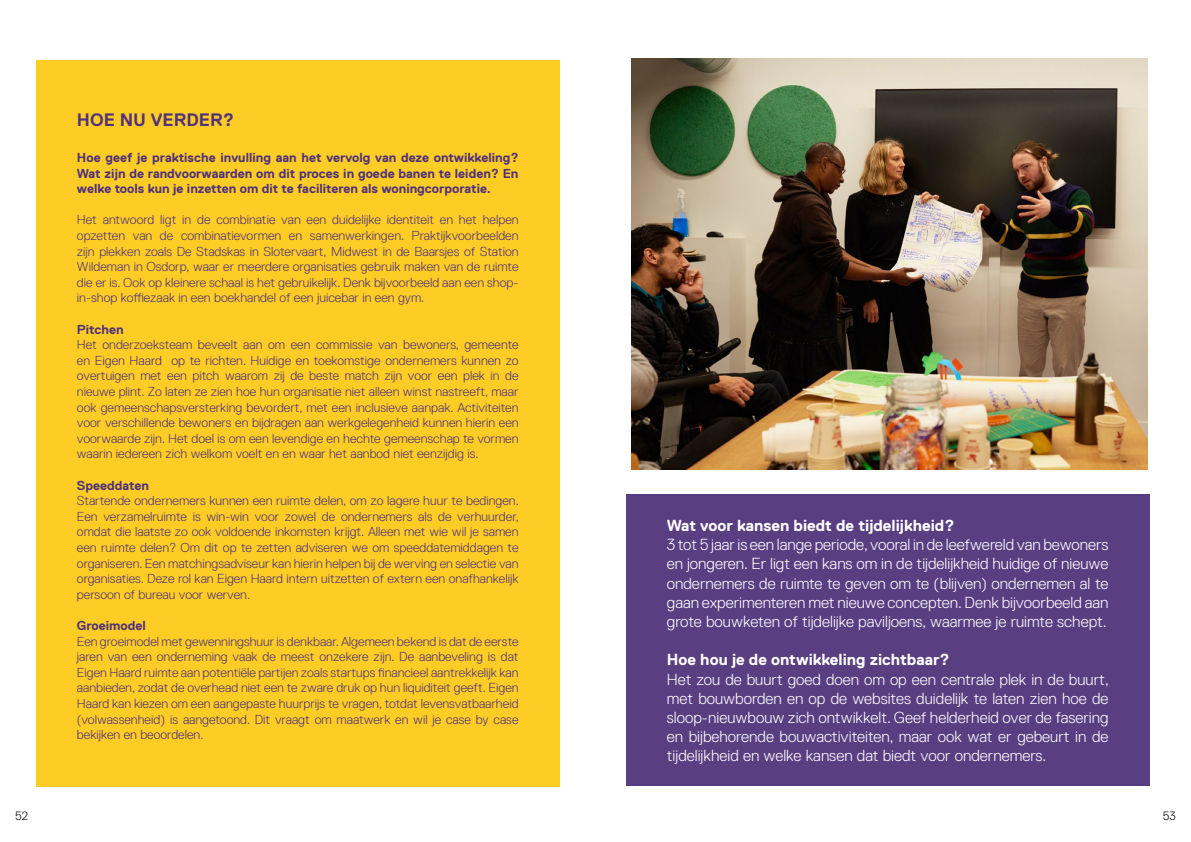
<style>
.page{position:relative;width:1191px;height:842px;background:#fff}
.page>*{position:absolute;margin:0;border:0;box-sizing:border-box;transform-origin:0 0}
.t1{font:700 18px "Replica";color:#50327a}
.t2{font:300 16px/19.2px "Replica";color:#fff;text-align:justify}
.t3{font:700 16px "Replica";color:#fff}
.t4{font:300 13px/15.6px "Replica";color:#50327a;text-align:justify}
.t5{font:700 13px/15.6px "Replica";color:#50327a;text-align:justify}
.t6{font:300 12px "Replica";color:#000}
</style>
<div class="page">
<img style="left:632px;top:58px;width:515px;height:412px">
<div style="left:626px;top:494px;width:523px;height:292px;background:#5a3e82"></div>
<div style="left:36px;top:60px;width:523px;height:726px;background:#fdcc25"></div>
<h1 class="t1" style="left:77px;top:110px;width:159px">HOE NU VERDER?</h1>
<p class="t5" style="left:77px;top:150px;width:443px">Hoe geef je praktische invulling aan het vervolg van deze ontwikkeling?<br>Wat zijn de randvoorwaarden om dit proces in goede banen te leiden? En welke tools kun je inzetten om dit te faciliteren als woningcorporatie.</p>
<p class="t4" style="left:77px;top:212px;width:443px">Het antwoord ligt in de combinatie van een duidelijke identiteit en het helpen opzetten van de combinatievormen en samenwerkingen. Praktijkvoorbeelden zijn plekken zoals De Stadskas in Slotervaart, Midwest in de Baarsjes of Station Wildeman in Osdorp, waar er meerdere organisaties gebruik maken van de ruimte die er is. Ook op kleinere schaal is het gebruikelijk. Denk bijvoorbeeld aan een shop&shy;in-shop koffiezaak in een boekhandel of een juicebar in een gym.</p>
<p class="t5" style="left:77px;top:321px;width:48px">Pitchen</p>
<p class="t4" style="left:77px;top:337px;width:443px">Het onderzoeksteam beveelt aan om een commissie van bewoners, gemeente en Eigen Haard op te richten. Huidige en toekomstige ondernemers kunnen zo overtuigen met een pitch waarom zij de beste match zijn voor een plek in de nieuwe plint. Zo laten ze zien hoe hun organisatie niet alleen winst nastreeft, maar ook gemeenschapsversterking bevordert, met een inclusieve aanpak. Activiteiten voor verschillende bewoners en bijdragen aan werkgelegenheid kunnen hierin een voorwaarde zijn. Het doel is om een levendige en hechte gemeenschap te vormen waarin iedereen zich welkom voelt en en waar het aanbod niet eenzijdig is.</p>
<p class="t5" style="left:77px;top:477px;width:74px">Speeddaten</p>
<p class="t4" style="left:77px;top:493px;width:443px">Startende ondernemers kunnen een ruimte delen, om zo lagere huur te bedingen.<br>Een verzamelruimte is win-win voor zowel de ondernemers als de verhuurder, omdat die laatste zo ook voldoende inkomsten krijgt. Alleen met wie wil je samen een ruimte delen? Om dit op te zetten adviseren we om speeddatemiddagen te organiseren. Een matchingsadviseur kan hierin helpen bij de werving en selectie van organisaties. Deze rol kan Eigen Haard intern uitzetten of extern een onafhankelijk persoon of bureau voor werven.</p>
<p class="t5" style="left:77px;top:618px;width:70px">Groeimodel</p>
<p class="t4" style="left:77px;top:633px;width:443px">Een groeimodel met gewenningshuur is denkbaar. Algemeen bekend is dat de eerste jaren van een onderneming vaak de meest onzekere zijn. De aanbeveling is dat Eigen Haard ruimte aan potentiële partijen zoals startups financieel aantrekkelijk kan aanbieden, zodat de overhead niet een te zware druk op hun liquiditeit geeft. Eigen Haard kan kiezen om een aangepaste huurprijs te vragen, totdat levensvatbaarheid (volwassenheid) is aangetoond. Dit vraagt om maatwerk en wil je case by case bekijken en beoordelen.</p>
<p class="t3" style="left:667px;top:516px;width:289px">Wat voor kansen biedt de tijdelijkheid?</p>
<p class="t2" style="left:667px;top:535px;width:443px">3 tot 5 jaar is een lange periode, vooral in de leefwereld van bewoners en jongeren. Er ligt een kans om in de tijdelijkheid huidige of nieuwe ondernemers de ruimte te geven om te (blijven) ondernemen al te gaan experimenteren met nieuwe concepten. Denk bijvoorbeeld aan grote bouwketen of tijdelijke paviljoens, waarmee je ruimte schept.</p>
<p class="t3" style="left:667px;top:651px;width:284px">Hoe hou je de ontwikkeling zichtbaar?</p>
<p class="t2" style="left:667px;top:669px;width:443px">Het zou de buurt goed doen om op een centrale plek in de buurt, met bouwborden en op de websites duidelijk te laten zien hoe de sloop-nieuwbouw zich ontwikkelt. Geef helderheid over de fasering en bijbehorende bouwactiviteiten, maar ook wat er gebeurt in de tijdelijkheid en welke kansen dat biedt voor ondernemers.</p>
<p class="t6" style="left:15px;top:810px;width:14px">52</p>
<p class="t6" style="left:1162px;top:810px;width:15px">53</p>
</div>
